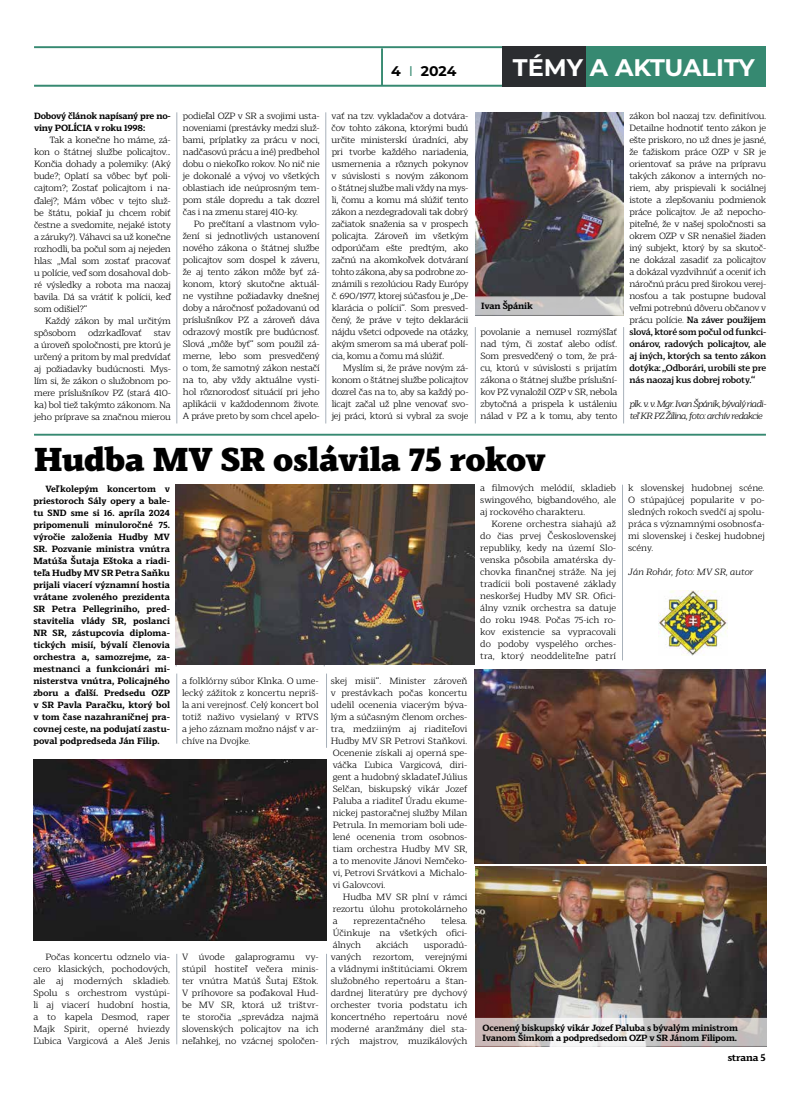
<style>
.page{position:relative;width:800px;height:1106px;background:#fff}
.page>*{position:absolute;margin:0;border:0;box-sizing:border-box;transform-origin:0 0}
.t1{font:900 33px "Scharf";letter-spacing:-.01em;color:#000}
.t2{font:700 24px "Montserrat";color:#fff}
.t3{font:700 14px "Montserrat";color:#000}
.t4{font:700 9.9px "Scharf";letter-spacing:-.02em;color:#000}
.t5{font:9px/12px "Scharf";letter-spacing:-.02em;color:#000;text-align:justify}
.t6{font:700 9px/12px "Scharf";letter-spacing:-.02em;color:#000}
.t7{font:italic 9px/12px "Scharf";letter-spacing:-.06em;color:#000}
.t8{font:9px "Scharf";color:#000}
.t9{font:italic 9px "Scharf";color:#000}
.s1{font-family:"Segoe UI";font-weight:400;color:#368971}
.s2{font-weight:500}
</style>
<div class="page">
<hr style="left:34px;top:85px;width:574px;height:2px;background:#368971">
<hr style="left:34px;top:46px;width:567px;height:2px;background:#368971">
<div style="left:502px;top:46px;width:84px;height:41px;background:#2b2d30"></div>
<div style="left:586px;top:46px;width:179px;height:41px;background:#368971"></div>
<hr style="left:381px;top:48px;width:2px;height:38px;background:#368971">
<hr style="left:176px;top:489px;width:1px;height:177px;background:#a8b1ba">
<hr style="left:176px;top:112px;width:1px;height:311px;background:#a8b1ba">
<hr style="left:325px;top:112px;width:1px;height:311px;background:#a8b1ba">
<hr style="left:475px;top:327px;width:1px;height:96px;background:#a8b1ba">
<hr style="left:623px;top:327px;width:1px;height:96px;background:#a8b1ba">
<hr style="left:326px;top:673px;width:1px;height:74px;background:#a8b1ba">
<hr style="left:326px;top:953px;width:1px;height:91px;background:#a8b1ba">
<hr style="left:176px;top:673px;width:1px;height:70px;background:#a8b1ba">
<hr style="left:176px;top:953px;width:1px;height:91px;background:#a8b1ba">
<hr style="left:34px;top:434px;width:731px;height:1px;background:#368971">
<img style="left:658px;top:591px;width:69px;height:64px">
<hr style="left:622px;top:485px;width:1px;height:175px;background:#a8b1ba">
<img style="left:176px;top:485px;width:298px;height:180px">
<img style="left:474px;top:669px;width:291px;height:194px">
<img style="left:475px;top:866px;width:290px;height:151px">
<img style="left:34px;top:759px;width:293px;height:181px">
<svg style="left:475px;top:1017px;width:292px;height:29px"></svg>
<img style="left:475px;top:112px;width:148px;height:184px">
<svg style="left:475px;top:296px;width:148px;height:19px;background:#c2c1c1"></svg>
<h3 class="t3" style="left:391px;top:61px;width:67px">4 <span class="s1">I</span> 2024</h3>
<h2 class="t2" style="left:513px;top:50px;width:243px">TÉMY A AKTUALITY</h2>
<p class="t6" style="left:34px;top:109px;width:138px">Dobový článok napísaný pre no&shy;viny POLÍCIA v roku 1998:</p>
<p class="t5" style="left:34px;top:133px;width:138px;text-indent:16px">Tak a konečne ho máme, zá&shy;kon o štátnej službe policajtov...<br>Končia dohady a polemiky: (Aký bude?; 0platí sa vôbec byť poli&shy;cajtom?; Zostať policajtom i na&shy;ďalej?; Mám vôbec v tejto služ&shy;be štátu, pokiaľ ju chcem robiť čestne a svedomite, nejaké istoty a záruky?). Váhavci sa už konečne rozhodli, ba počul som aj nejeden hlas: „Mal som zostať pracovať u polície, veď som dosahoval dob&shy;ré výsledky a robota ma naozaj bavila. Dá sa vrátiť k polícii, keď som odišiel?“</p>
<p class="t5" style="left:34px;top:313px;width:138px;text-indent:11px">Každý zákon by mal určitým spôsobom</p>
<p class="t5" style="left:88px;top:325px;width:55px">odzrkadľovať</p>
<p class="t5" style="left:34px;top:325px;width:138px;text-indent:120px">stav a úroveň spoločnosti, pre ktorú je určený a pritom by mal predvídať aj požiadavky budúcnosti. Mys&shy;lím si, že zákon o služobnom po&shy;mere príslušníkov PZ (stará 410- ka) bol tiež takýmto zákonom. Na jeho príprave sa značnou mierou</p>
<p class="t5" style="left:183px;top:109px;width:138px">podieľal OZP v SR a svojimi usta&shy;noveniami (prestávky medzi služ&shy;bami, príplatky za prácu v noci, nadčasovú prácu a iné) predbehol dobu o niekoľko rokov. No nič nie je dokonalé a vývoj vo všetkých oblastiach ide neúprosným tem&shy;pom stále dopredu a tak dozrel čas i na zmenu starej 410-ky.</p>
<p class="t5" style="left:183px;top:217px;width:138px;text-indent:11px">Po prečítaní a vlastnom vylo&shy;žení si jednotlivých ustanovení nového zákona o štátnej službe policajtov som dospel k záveru, že aj tento zákon môže byť zá&shy;konom, ktorý skutočne aktuál&shy;ne vystihne požiadavky dnešnej doby a náročnosť požadovanú od príslušníkov PZ a zároveň dáva odrazový mostík pre budúcnosť.<br>Slová „môže byť“ som použil zá&shy;merne, lebo som presvedčený o tom, že samotný zákon nestačí na to, aby vždy aktuálne vysti&shy;hol rôznorodosť situácií pri jeho aplikácii v každodennom živote.<br>A práve preto by som chcel apelo-</p>
<p class="t5" style="left:331px;top:109px;width:138px">vať na tzv. vykladačov a dotvára&shy;čov tohto zákona, ktorými budú určite ministerskí úradníci, aby pri tvorbe každého nariadenia, usmernenia a rôznych pokynov v súvislosti s novým zákonom o štátnej službe mali vždy na mys&shy;li, čomu a komu má slúžiť tento zákon a nezdegradovali tak dobrý začiatok snaženia sa v prospech policajta. Zároveň im všetkým odporúčam ešte predtým, ako začnú na akomkoľvek dotváraní tohto zákona, aby sa podrobne zo&shy;známili s rezolúciou Rady Európy č. 690/1977, ktorej súčasťou je „De&shy;klarácia o polícii“. Som presved&shy;čený, že práve v tejto deklarácii nájdu všetci odpovede na otázky, akým smerom sa má uberať polí&shy;cia, komu a čomu má slúžiť.</p>
<p class="t5" style="left:331px;top:361px;width:138px;text-indent:11px">Myslím si, že práve novým zá&shy;konom o štátnej službe policajtov dozrel čas na to, aby sa každý po&shy;licajt začal už plne venovať svo&shy;jej práci, ktorú si vybral za svoje</p>
<p class="t6" style="left:481px;top:299px;width:53px">Ivan Špánik</p>
<p class="t5" style="left:480px;top:325px;width:138px">povolanie a nemusel rozmýšľať nad tým, či zostať alebo odísť.<br>Som presvedčený o tom, že prá&shy;cu, ktorú v súvislosti s prijatím zákona o štátnej službe príslušní&shy;kov PZ vynaložil OZP v SR, nebola zbytočná a prispela k ustáleniu nálad v PZ a k tomu, aby tento</p>
<p class="t5" style="left:629px;top:109px;width:138px">zákon bol naozaj tzv. definitívou.<br>Detailne hodnotiť tento zákon je ešte priskoro, no už dnes je jasné, že ťažiskom práce OZP v SR je orientovať sa práve na prípravu takých zákonov a interných no&shy;riem, aby prispievali k sociálnej istote a zlepšovaniu podmienok práce policajtov. Je až nepocho&shy;piteľné, že v našej spoločnosti sa okrem OZP v SR nenašiel žiaden iný subjekt, ktorý by sa skutoč&shy;ne dokázal zasadiť za policajtov a dokázal vyzdvihnúť a oceniť ich náročnú prácu pred širokou verej&shy;nosťou a tak postupne budoval veľmi potrebnú dôveru občanov v prácu polície. <span class="s2">Na záver použijem slová, ktoré som počul od funkci&shy;onárov, radových policajtov, ale aj iných, ktorých sa tento zákon dotýka: „Odborári, urobili ste pre nás naozaj kus dobrej roboty.“</span></p>
<p class="t7" style="left:629px;top:397px;width:138px">plk. v. v. Mgr. Ivan Špánik, bývalý riadi&shy;teľ KR PZ Žilina, foto: archív redakcie</p>
<h1 class="t1" style="left:35px;top:430px;width:512px">Hudba MV SR oslávila 75 rokov</h1>
<p class="t6" style="left:33px;top:481px;width:138px;text-align:justify;text-indent:12px">Veľ kolepým koncertom v priestoroch Sály opery a bale&shy;tu SND sme si 16. apríla 2024 pripomenuli minuloročné 75. výročie založenia Hudby MV SR. Pozvanie ministra vnútra Matúša Šutaja Eštoka a riadi&shy;teľa Hudby MV SR Petra Saňku prijali viacerí významní hostia vrátane zvoleného prezidenta SR Petra Pellegriniho, pred&shy;stavitelia vlády SR, poslanci NR SR, zástupcovia diploma&shy;tických misií, bývalí členovia orchestra a, samozrejme, za&shy;mestnanci a funkcionári mi&shy;nisterstva vnútra, Policajného zboru a ďalší. Predsedu OZP v SR Pavla Paračku, ktorý bol v tom čase nazahraničnej pra&shy;covnej ceste, na podujatí zastu&shy;poval podpredseda Ján Filip.</p>
<p class="t5" style="left:182px;top:673px;width:138px">a folklórny súbor Klnka. O ume&shy;lecký zážitok z koncertu nepriš&shy;la ani verejnosť. Celý koncert bol totiž naživo vysielaný v RTVS a jeho záznam možno nájsť v ar&shy;chíve na Dvojke.</p>
<p class="t5" style="left:330px;top:673px;width:138px">skej misii“. Minister zároveň v prestávkach počas koncertu udelil ocenenia viacerým býva&shy;lým a súčasným členom orches&shy;tra, medziiným aj riaditeľovi Hudby MV SR Petrovi Staňkovi.<br>Ocenenie získali aj operná spe&shy;váčka Ľubica Vargicová, diri&shy;gent a hudobný skladateľ Július Selčan, biskupský vikár Jozef Paluba a riaditeľ Úradu ekume&shy;nickej pastoračnej služby Milan Petrula. In memoriam boli ude&shy;lené ocenenia trom osobnos&shy;tiam orchestra Hudby MV SR, a to menovite Jánovi Nemčeko&shy;vi, Petrovi Srvátkovi a Michalo&shy;vi Galovcovi.</p>
<p class="t5" style="left:332px;top:889px;width:136px;text-indent:10px">Hudba MV SR plní v rámci rezortu úlohu protokolárneho a</p>
<p class="t5" style="left:333px;top:913px;width:136px;text-indent:108px">telesa.<br>Účinkuje na všetkých ofici&shy;álnych</p>
<p class="t8" style="left:353px;top:913px;width:73px">reprezentačného</p>
<p class="t8" style="left:376px;top:937px;width:34px">akciách</p>
<p class="t8" style="left:423px;top:937px;width:45px">usporadú-</p>
<p class="t5" style="left:480px;top:481px;width:137px">a filmových melódií, skladieb swingového, bigbandového, ale aj rockového charakteru.</p>
<p class="t5" style="left:480px;top:517px;width:137px;text-indent:11px">Korene orchestra siahajú až do čias prvej Československej republiky, kedy na území Slo&shy;venska pôsobila amatérska dy&shy;chovka finančnej stráže. Na jej tradícii boli postavené základy neskoršej Hudby MV SR. Ofici&shy;álny vznik orchestra sa datuje do roku 1948. Počas 75-ich ro&shy;kov existencie sa vypracovali do podoby vyspelého orches&shy;tra, ktorý neoddeliteľne patrí</p>
<p class="t5" style="left:628px;top:481px;width:138px">k slovenskej hudobnej scéne.<br>O stúpajúcej popularite v po&shy;sledných rokoch svedčí aj spolu&shy;práca s významnými osobnosťa&shy;mi slovenskej i českej hudobnej scény.</p>
<p class="t9" style="left:628px;top:565px;width:127px">Ján Rohár, foto: MV SR, autor</p>
<p class="t5" style="left:33px;top:949px;width:138px;text-indent:12px">Počas koncertu odznelo via&shy;cero klasických, pochodových, ale aj moderných skladieb.<br>Spolu s orchestrom vystúpi&shy;li aj viacerí hudobní hostia, a to kapela Desmod, raper Majk Spirit, operné hviezdy Ľubica Vargicová a Aleš Jenis</p>
<p class="t5" style="left:182px;top:949px;width:138px">V úvode galaprogramu vy&shy;stúpil hostiteľ večera minis&shy;ter vnútra Matúš Šutaj Eštok.<br>V príhovore sa poďakoval Hud&shy;be MV SR, ktorá už trištvr&shy;te storočia „sprevádza najmä slovenských policajtov na ich neľahkej, no vzácnej spoločen-</p>
<p class="t5" style="left:331px;top:949px;width:32px">vaných</p>
<p class="t8" style="left:373px;top:949px;width:42px">rezortom,</p>
<p class="t5" style="left:331px;top:949px;width:138px;text-indent:94px">verejnými a vládnymi inštitúciami. Okrem služobného repertoáru a štan&shy;dardnej literatúry pre dychový orchester tvoria podstatu ich koncertného repertoáru nové moderné aranžmány diel sta&shy;rých majstrov, muzikálových</p>
<p class="t6" style="left:482px;top:1021px;width:257px;line-height:10.8px">Ocenený biskupský vikár Jozef Paluba s bývalým ministrom<br>Ivanom Šimkom a podpredsedom OZP v SR Jánom Filipom.</p>
<p class="t4" style="left:727px;top:1049px;width:40px">strana 5</p>
</div>
